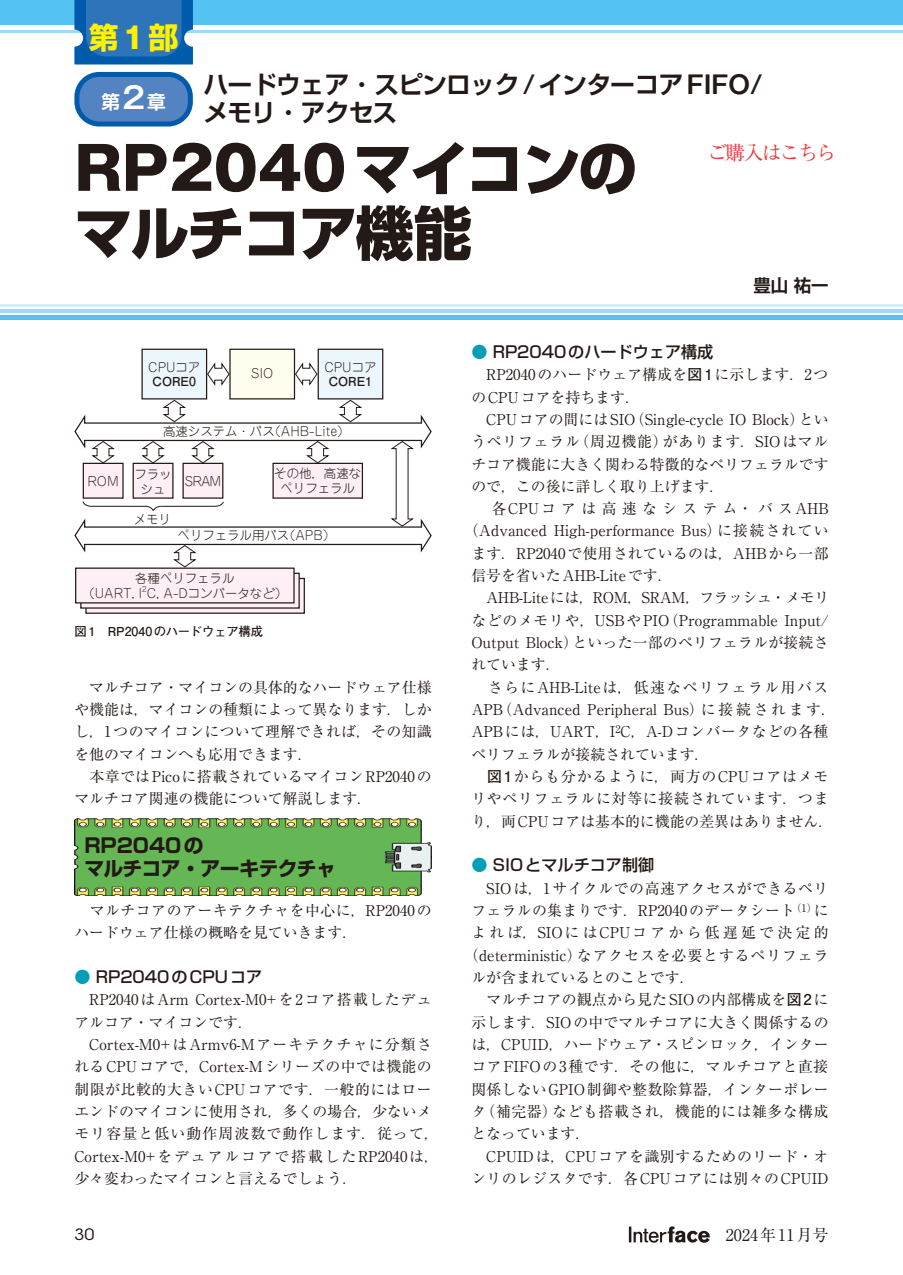
<style>
.page{position:relative;width:903px;height:1275px;background:#fff}
.page>*{position:absolute;margin:0;border:0;box-sizing:border-box;transform-origin:0 0}
.t1{font:800 58.27px "Gothic MB101 Pro";color:#231916}
.t2{font:800 58.27px "Shin Go Pro";letter-spacing:-.035em;color:#231916}
.t3{font:700 29.75px "Shin Go Pro";color:#fff100}
.t4{font:700 24.85px/28.5px "Shin Go Pro De";letter-spacing:-.035em;color:#231916}
.t5{font:700 19.78px/22.4px "Shin Go Pro";letter-spacing:-.035em;color:#231916}
.t6{font:19.78px "Ryumin Pr 6 N";letter-spacing:-.09em;color:#ee383d}
.t7{font:700 18.55px "Shin Go Pro De";color:#fff}
.t8{font:700 17.32px "Shin Go Pro De";color:#231916}
.t9{font:500 16.1px "Shin Go Pro";color:#231916}
.t10{font:16.1px "Ryumin Pro";color:#231916}
.t11{font:15.58px "ITC Avant Garde Std";color:#231916;scale:1.11 1}
.t12{font:14.88px/22.4px "Ryumin Pro";color:#231916}
.t13{font:14.88px/22.4px "Ryumin Pro";letter-spacing:.02em;color:#231916}
.t14{font:14.88px "Ryumin Pro";letter-spacing:.035em;color:#231916}
.t15{font:14.88px "Ryumin Pro";letter-spacing:.05em;color:#231916}
.t16{font:14.88px "Ryumin Pro";letter-spacing:.06em;color:#231916}
.t17{font:14.88px "Ryumin Pro";letter-spacing:.1em;color:#231916}
.t18{font:14.88px "Ryumin Pro";letter-spacing:.025em;color:#231916}
.t19{font:14.88px "Ryumin Pro";letter-spacing:.03em;color:#231916}
.t20{font:14.88px "Ryumin Pro";letter-spacing:.055em;color:#231916}
.t21{font:14.88px "Ryumin Pro";letter-spacing:.22em;color:#231916}
.t22{font:14.88px "Ryumin Pro";letter-spacing:.36em;color:#231916}
.t23{font:300 12.42px/14.9px "Jun 101 Pro";color:#231916;text-align:center}
.t24{font:700 12.42px "Futo Go B101 Pro";color:#231916}
.t25{font:300 7.52px "Jun 101 Pro";color:#231916}
.s1{font-family:"Gothic MB101 Pro"}
.s2{font-family:"Gothic MB101 Pro De";font-size:29.75px}
.s3{font-family:"Gothic MB101 Pro De"}
.s4{font-family:"Shin Go Pro"}
.s5{color:#009fb9}
.s6{font-family:"Futo Go B101 Pro";font-weight:700}
</style>
<div class="page">
<svg style="left:629px;top:1226px;width:81px;height:17px"></svg>
<div style="left:0;top:0;width:903px;height:25px;background:#55c3f1"></div>
<hr style="left:0;top:30px;width:903px;height:2px;background:#9fd9f6">
<hr style="left:0;top:309px;width:903px;height:4px;background:#9fd9f6">
<div style="left:0;top:315px;width:903px;height:5px;background:#55c3f1"></div>
<hr style="left:0;top:304px;width:903px;height:2px;background:#d3edfb">
<img style="left:74px;top:818px;width:357px;height:77px">
<svg style="left:86px;top:578px;width:218px;height:35px"></svg>
<div style="left:85px;top:578px;width:220px;height:36px;border:1px solid #231916"></div>
<svg style="left:82px;top:575px;width:216px;height:32px"></svg>
<div style="left:142px;top:349px;width:65px;height:50px;background:#ebf6fd"></div>
<div style="left:141px;top:349px;width:66px;height:50px;border:1px solid #231916"></div>
<div style="left:76px;top:568px;width:218px;height:35px;background:#fdeff5"></div>
<div style="left:75px;top:567px;width:220px;height:36px;border:1px solid #231916"></div>
<div style="left:318px;top:349px;width:65px;height:50px;background:#ebf6fd"></div>
<div style="left:318px;top:349px;width:65px;height:50px;border:1px solid #231916"></div>
<svg style="left:207px;top:362px;width:22px;height:24px"></svg>
<div style="left:230px;top:349px;width:64px;height:50px;background:#fffeee"></div>
<div style="left:229px;top:349px;width:66px;height:50px;border:1px solid #231916"></div>
<svg style="left:295px;top:362px;width:22px;height:24px"></svg>
<svg style="left:74px;top:400px;width:358px;height:167px"></svg>
<div style="left:77px;top:74px;width:113px;height:50px;background:#5383c3;border-radius:22px"></div>
<div style="left:74px;top:72px;width:119px;height:54px;border:5px solid #005bac;border-radius:22px"></div>
<svg style="left:74px;top:0;width:119px;height:64px;background:#2671b9"></svg>
<h2 class="t3" style="left:89px;top:14px;width:91px">第<span class="s1">1</span>部</h2>
<p class="t7" style="left:101px;top:87px;width:66px">第<span class="s2">2</span>章</p>
<h3 class="t4" style="left:203px;top:67px;width:560px">ハードウェア<span class="s3">・</span>スピンロック<span class="s3">/</span>インターコア<span class="s3">FIFO/</span>メモリ<span class="s3">・</span>アクセス</h3>
<h1 class="t1" style="left:74px;top:120px;width:564px">RP2040<span class="s4">マイコンの</span></h1>
<h1 class="t2" style="left:74px;top:187px;width:399px">マルチコア機能</h1>
<h3 class="t6" style="left:707px;top:137px;width:130px">ご購入はこちら</h3>
<p class="t8" style="left:753px;top:271px;width:77px">豊山 祐一</p>
<p class="t23" style="left:148px;top:358px;width:54px">CPUコア</p>
<p class="t24" style="left:153px;top:372px;width:45px">CORE0</p>
<p class="t23" style="left:251px;top:364px;width:23px">SIO</p>
<p class="t23" style="left:324px;top:358px;width:54px">CPUコア</p>
<p class="t24" style="left:329px;top:372px;width:45px">CORE1</p>
<p class="t23" style="left:88px;top:472px;width:33px">ROM</p>
<p class="t23" style="left:163px;top:422px;width:188px">高速システム・バス（AHB-Lite）</p>
<p class="t23" style="left:134px;top:465px;width:39px">フラッシュ</p>
<p class="t23" style="left:134px;top:510px;width:39px">メモリ</p>
<p class="t23" style="left:185px;top:472px;width:38px">SRAM</p>
<p class="t23" style="left:274px;top:465px;width:88px">その他，高速なペリフェラル</p>
<p class="t23" style="left:178px;top:526px;width:159px">ペリフェラル用バス（APB）</p>
<p class="t23" style="left:82px;top:570px;width:206px">各種ペリフェラル<br>（UART, I C, A-Dコンバータなど）</p>
<p class="t25" style="left:142px;top:583px;width:6px">2</p>
<p class="t24" style="left:74px;top:621px;width:190px">図 1　RP2040のハードウェア構成</p>
<p class="t12" style="left:74px;top:675px;width:359px;text-indent:15px">マルチコア・マイコンの具体的なハードウェア仕様や機能は，マイコンの種類によって異なります．しかし，1つのマイコンについて理解できれば，その知識を他のマイコンへも応用できます．<br>　本章ではPicoに搭載されているマイコンRP2040のマルチコア関連の機能について解説します．</p>
<h3 class="t5" style="left:84px;top:832px;width:253px">RP2040の<br>マルチコア・アーキテクチャ</h3>
<p class="t12" style="left:74px;top:898px;width:359px;text-indent:15px">マルチコアのアーキテクチャを中心に，RP2040のハードウェア仕様の概略を見ていきます．</p>
<p class="t9" style="left:74px;top:963px;width:189px"><span class="s5">●</span> RP2040のCPUコア</p>
<p class="t12" style="left:74px;top:987px;width:359px;text-indent:15px">RP2040はArm Cortex-M0+を2コア搭載したデュアルコア・マイコンです．</p>
<p class="t13" style="left:74px;top:1032px;width:366px;text-indent:15px">Cortex-M0+はArmv6-Mアーキテクチャに分類されるCPUコアで，Cortex-Mシリーズの中では機能の制限が比較的大きいCPUコアです．一般的にはローエンドのマイコンに使用され，多くの場合，少ないメモリ容量と低い動作周波数で動作します．従って，<br>Cortex-M0+をデュアルコアで搭載したRP2040は，少々変わったマイコンと言えるでしょう．</p>
<p class="t9" style="left:471px;top:338px;width:244px"><span class="s5">●</span> RP2040のハードウェア構成</p>
<p class="t12" style="left:486px;top:362px;width:344px">RP2040のハードウェア構成を<span class="s6">図1</span>に示します．2つ</p>
<p class="t12" style="left:471px;top:385px;width:170px">のCPUコアを持ちます．</p>
<p class="t12" style="left:471px;top:407px;width:359px">　CPUコアの間にはSIO（Single-cycle IO Block）とい</p>
<p class="t15" style="left:471px;top:430px;width:359px">うペリフェラル（周辺機能）があります．SIOはマル</p>
<p class="t12" style="left:471px;top:452px;width:359px">チコア機能に大きく関わる特徴的なペリフェラルです</p>
<p class="t12" style="left:471px;top:474px;width:254px">ので，この後に詳しく取り上げます．</p>
<p class="t22" style="left:471px;top:497px;width:359px">　各CPUコアは高速なシステム・バスAHB</p>
<p class="t12" style="left:464px;top:519px;width:366px">（Advanced High-performance Bus）に接続されてい</p>
<p class="t12" style="left:471px;top:541px;width:359px">ます．RP2040で使用されているのは，AHBから一部</p>
<p class="t12" style="left:471px;top:563px;width:203px">信号を省いたAHB-Liteです．</p>
<p class="t12" style="left:471px;top:586px;width:359px">　AHB-Liteには，ROM，SRAM，フラッシュ・メモリ</p>
<p class="t12" style="left:471px;top:608px;width:359px">などのメモリや，USBやPIO（Programmable Input/</p>
<p class="t12" style="left:471px;top:630px;width:359px">Output Block）といった一部のペリフェラルが接続さ</p>
<p class="t12" style="left:471px;top:653px;width:91px">れています．</p>
<p class="t17" style="left:471px;top:675px;width:359px">　さらにAHB-Liteは，低速なペリフェラル用バス</p>
<p class="t12" style="left:471px;top:697px;width:366px">APB（Advanced Peripheral Bus）に接続されます．</p>
<p class="t14" style="left:471px;top:720px;width:359px">APBには，UART，I<sup>2</sup>C，A-Dコンバータなどの各種</p>
<p class="t12" style="left:471px;top:742px;width:240px">ペリフェラルが接続されています．</p>
<p class="t20" style="left:487px;top:765px;width:343px"><span class="s6">図1</span>からも分かるように，両方のCPUコアはメモ</p>
<p class="t15" style="left:471px;top:787px;width:359px">リやペリフェラルに対等に接続されています．つま</p>
<p class="t12" style="left:471px;top:809px;width:363px">り，両CPUコアは基本的に機能の差異はありません．</p>
<p class="t9" style="left:471px;top:852px;width:184px"><span class="s5">●</span> SIOとマルチコア制御</p>
<p class="t19" style="left:486px;top:876px;width:344px">SIOは，1サイクルでの高速アクセスができるペリ</p>
<p class="t13" style="left:471px;top:898px;width:359px">フェラルの集まりです．RP2040のデータシート<sup>（1）</sup>に</p>
<p class="t21" style="left:471px;top:921px;width:359px">よれば，SIOにはCPUコアから低遅延で決定的</p>
<p class="t16" style="left:464px;top:943px;width:366px">（deterministic）なアクセスを必要とするペリフェラ</p>
<p class="t12" style="left:471px;top:965px;width:225px">ルが含まれているとのことです．</p>
<p class="t12" style="left:486px;top:987px;width:343px">マルチコアの観点から見たSIOの内部構成を<span class="s6">図2</span>に</p>
<p class="t12" style="left:471px;top:1010px;width:359px">示します．SIOの中でマルチコアに大きく関係するの</p>
<p class="t12" style="left:471px;top:1032px;width:359px">は，CPUID，ハードウェア・スピンロック，インター</p>
<p class="t14" style="left:471px;top:1055px;width:359px">コアFIFOの3種です．その他に，マルチコアと直接</p>
<p class="t12" style="left:471px;top:1077px;width:359px">関係しないGPIO制御や整数除算器，インターポレー</p>
<p class="t14" style="left:471px;top:1100px;width:359px">タ（補完器）なども搭載され，機能的には雑多な構成</p>
<p class="t12" style="left:471px;top:1121px;width:121px">となっています．</p>
<p class="t14" style="left:471px;top:1144px;width:359px">　CPUIDは，CPUコアを識別するためのリード・オ</p>
<p class="t18" style="left:471px;top:1167px;width:359px">ンリのレジスタです．各CPUコアには別々のCPUID</p>
<p class="t11" style="left:74px;top:1225px;width:20px">30</p>
<p class="t10" style="left:710px;top:1222px;width:120px">　2024年11月号</p>
</div>
